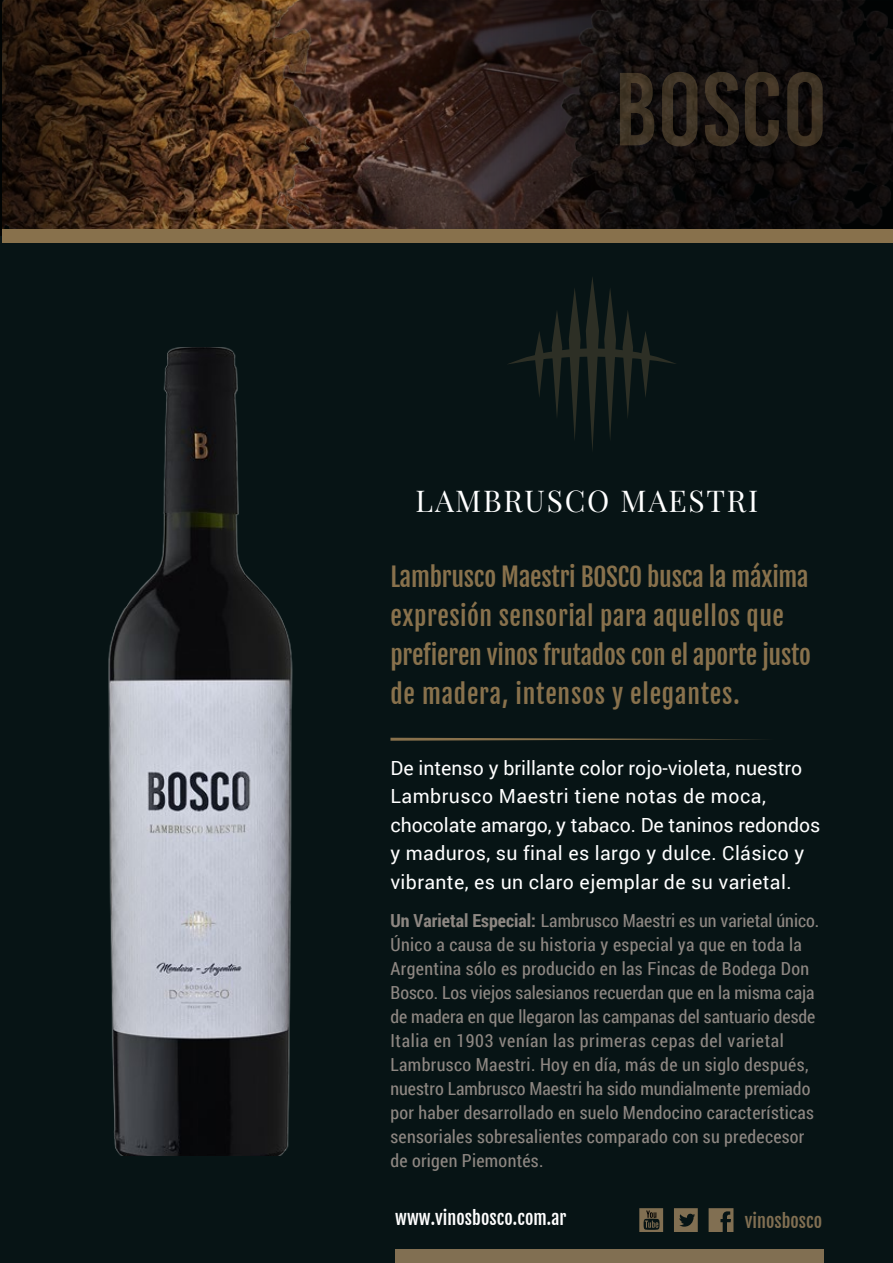
<style>
.page{position:relative;width:893px;height:1263px;background:#071415}
.page>*{position:absolute;margin:0;border:0;box-sizing:border-box;transform-origin:0 0}
.t1{font:30px "Playfair Display";letter-spacing:.06em;color:#fff}
.t2{font:25.5px/39px "Fjalla One";letter-spacing:-.01em;color:#88714c}
.t3{font:19.5px/28.5px "Roboto";letter-spacing:.02em;color:#fff}
.t4{font:18px/24px "Roboto Condensed";letter-spacing:.015em;color:#8e8782}
.t5{font:18px "Fjalla One";letter-spacing:.005em;color:#fff}
.t6{font:18px "Fjalla One";color:#816f52}
.s1{font-weight:700}
</style>
<div class="page">
<svg style="left:639px;top:1208px;width:24px;height:24px"></svg>
<svg style="left:709px;top:1208px;width:24px;height:24px"></svg>
<svg style="left:674px;top:1208px;width:24px;height:24px"></svg>
<div style="left:395px;top:1249px;width:429px;height:14px;background:#816f52"></div>
<img style="left:108px;top:347px;width:185px;height:808px">
<svg style="left:508px;top:277px;width:168px;height:173px"></svg>
<svg style="left:390px;top:738px;width:374px;height:3px"></svg>
<svg style="left:0;top:0;width:170px;height:236px"></svg>
<svg style="left:170px;top:0;width:723px;height:229px"></svg>
<svg style="left:620px;top:73px;width:34px;height:72px"></svg>
<svg style="left:662px;top:72px;width:35px;height:74px"></svg>
<svg style="left:705px;top:72px;width:34px;height:74px"></svg>
<svg style="left:745px;top:72px;width:34px;height:74px"></svg>
<svg style="left:787px;top:72px;width:36px;height:74px"></svg>
<div style="left:3px;top:229px;width:890px;height:13px;background:#88714c"></div>
<h1 class="t1" style="left:416px;top:482px;width:344px">LAMBRUSCO MAESTRI</h1>
<h2 class="t2" style="left:390px;top:558px;width:422px">Lambrusco Maestri BOSCO busca la máxima expresión sensorial para aquellos que prefieren vinos frutados con el aporte justo de madera, intensos y elegantes.</h2>
<p class="t3" style="left:390px;top:753px;width:431px">De intenso y brillante color rojo-violeta, nuestro Lambrusco Maestri tiene notas de moca, chocolate amargo, y tabaco. De taninos redondos y maduros, su final es largo y dulce. Clásico y vibrante, es un claro ejemplar de su varietal.</p>
<p class="t4" style="left:390px;top:907px;width:430px"><span class="s1">Un Varietal Especial:</span> Lambrusco Maestri es un varietal único.<br>Único a causa de su historia y especial ya que en toda la Argentina sólo es producido en las Fincas de Bodega Don Bosco. Los viejos salesianos recuerdan que en la misma caja de madera en que llegaron las campanas del santuario desde Italia en 1903 venían las primeras cepas del varietal Lambrusco Maestri. Hoy en día, más de un siglo después, nuestro Lambrusco Maestri ha sido mundialmente premiado por haber desarrollado en suelo Mendocino características sensoriales sobresalientes comparado con su predecesor de origen Piemontés.</p>
<p class="t5" style="left:395px;top:1207px;width:173px">www.vinosbosco.com.ar</p>
<p class="t6" style="left:745px;top:1209px;width:79px">vinosbosco</p>
</div>
